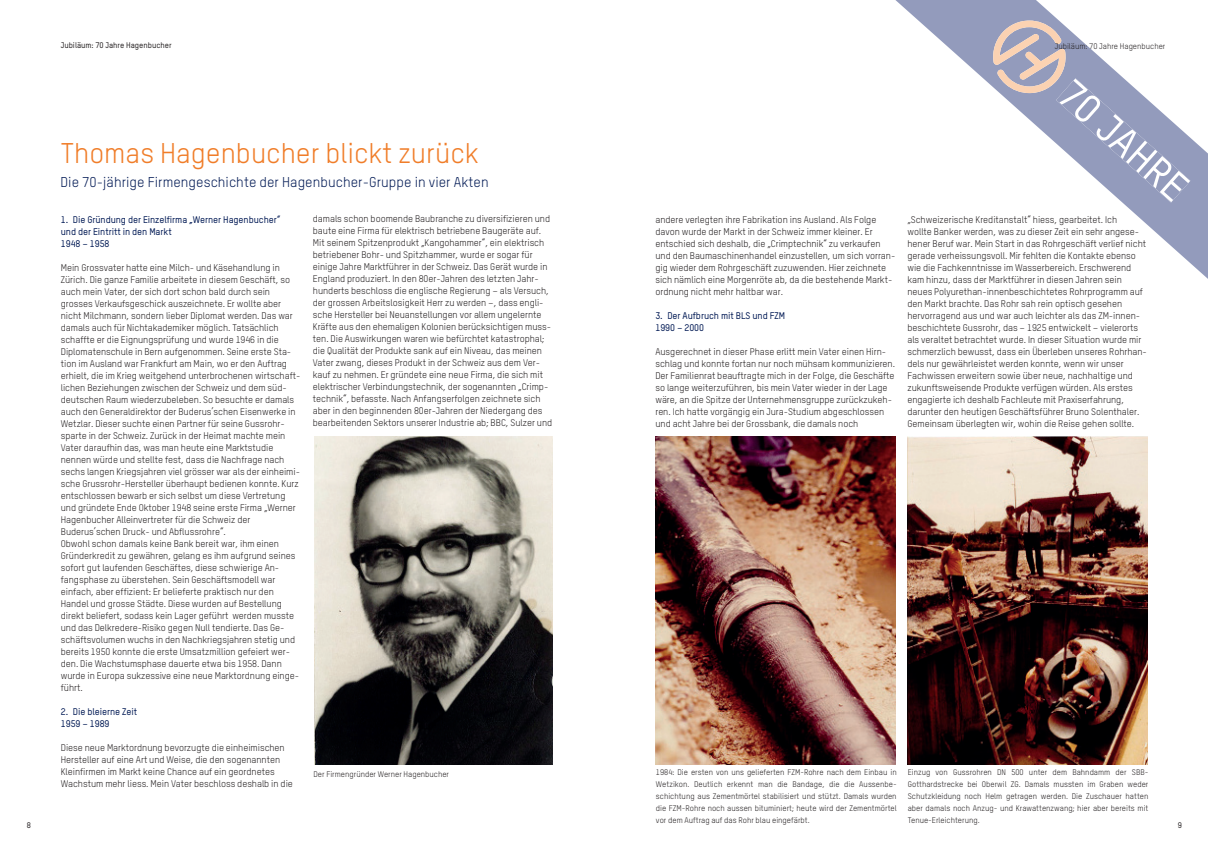
<style>
.page{position:relative;width:1208px;height:859px;background:#fff}
.page>*{position:absolute;margin:0;border:0;box-sizing:border-box;transform-origin:0 0}
.t1{font:500 40.1px "TSTARHB";color:#fff}
.t2{font:28px "TSTARHB";color:#f07d29}
.t3{font:14px "TSTARHB";letter-spacing:.005em;color:#001954}
.t4{font:9.5px/12px "TSTARHB";letter-spacing:-.005em;color:#231f20}
.t5{font:500 9.5px/12px "TSTARHB";letter-spacing:-.005em;color:#001954}
.t6{font:8px/12px "TSTARHB";color:#231f20;text-align:justify}
.t7{font:500 8px "TSTARHB";color:#231f20}
</style>
<div class="page">
<svg style="left:895px;top:0;width:313px;height:279px"></svg>
<svg style="left:992px;top:21px;width:198px;height:182px"></svg>
<img style="left:656px;top:437px;width:239px;height:327px">
<img style="left:314px;top:437px;width:239px;height:327px">
<img style="left:907px;top:437px;width:240px;height:327px">
<p class="t7" style="left:61px;top:40px;width:112px">Jubiläum: 70 Jahre Hagenbucher</p>
<p class="t6" style="left:1054px;top:40px;width:112px">Jubiläum: 70 Jahre Hagenbucher</p>
<h2 class="t2" style="left:61px;top:136px;width:419px">Thomas Hagenbucher blickt zurück</h2>
<h3 class="t3" style="left:60px;top:173px;width:430px">Die 70-jährige Firmengeschichte der Hagenbucher-Gruppe in vier Akten</h3>
<h1 class="t1" style="left:1081px;top:69px;width:160px;rotate:42deg">70 JAHRE</h1>
<p class="t4" style="left:907px;top:213px;width:241px">„Schweizerische Kreditanstalt“ hiess, gearbeitet. Ich<br>wollte Banker werden, was zu dieser Zeit ein sehr angese&shy;hener Beruf war. Mein Start in das Rohrgeschäft verlief nicht gerade verheissungsvoll. Mir fehlten die Kontakte ebenso wie die Fachkenntnisse im Wasserbereich. Erschwerend kam hinzu, dass der Marktführer in diesen Jahren sein neues Polyurethan-innenbeschichtetes Rohrprogramm auf den Markt brachte. Das Rohr sah rein optisch gesehen hervorragend aus und war auch leichter als das ZM-innen&shy;beschichtete Gussrohr, das – 1925 entwickelt – vielerorts als veraltet betrachtet wurde. In dieser Situation wurde mir schmerzlich bewusst, dass ein Überleben unseres Rohrhan&shy;dels nur gewährleistet werden konnte, wenn wir unser Fachwissen erweitern sowie über neue, nachhaltige und zukunftsweisende Produkte verfügen würden. Als erstes engagierte ich deshalb Fachleute mit Praxiserfahrung, darunter den heutigen Geschäftsführer Bruno Solenthaler.<br>Gemeinsam überlegten wir, wohin die Reise gehen sollte.</p>
<p class="t5" style="left:61px;top:213px;width:221px">1. Die Gründung der Einzelfirma „Werner Hagenbucher“ und der Eintritt in den Markt<br>1948 – 1958</p>
<p class="t4" style="left:61px;top:261px;width:241px">Mein Grossvater hatte eine Milch- und Käsehandlung in Zürich. Die ganze Familie arbeitete in diesem Geschäft, so auch mein Vater, der sich dort schon bald durch sein grosses Verkaufsgeschick auszeichnete. Er wollte aber nicht Milchmann, sondern lieber Diplomat werden. Das war damals auch für Nichtakademiker möglich. Tatsächlich schaffte er die Eignungsprüfung und wurde 1946 in die Diplomatenschule in Bern aufgenommen. Seine erste Sta&shy;tion im Ausland war Frankfurt am Main, wo er den Auftrag erhielt, die im Krieg weitgehend unterbrochenen wirtschaft&shy;lichen Beziehungen zwischen der Schweiz und dem süd&shy;deutschen Raum wiederzubeleben. So besuchte er damals auch den Generaldirektor der Buderus’schen Eisenwerke in Wetzlar. Dieser suchte einen Partner für seine Gussrohr&shy;sparte in der Schweiz. Zurück in der Heimat machte mein Vater daraufhin das, was man heute eine Marktstudie nennen würde und stellte fest, dass die Nachfrage nach sechs langen Kriegsjahren viel grösser war als der einheimi&shy;sche Grussrohr-Hersteller überhaupt bedienen konnte. Kurz entschlossen bewarb er sich selbst um diese Vertretung und gründete Ende Oktober 1948 seine erste Firma „Werner Hagenbucher Alleinvertreter für die Schweiz der Buderus’schen Druck- und Abflussrohre“.<br>Obwohl schon damals keine Bank bereit war, ihm einen Gründerkredit zu gewähren, gelang es ihm aufgrund seines sofort gut laufenden Geschäftes, diese schwierige An&shy;fangsphase zu überstehen. Sein Geschäftsmodell war einfach, aber effizient: Er belieferte praktisch nur den Handel und grosse Städte. Diese wurden auf Bestellung direkt beliefert, sodass kein Lager geführt werden musste und das Delkredere-Risiko gegen Null tendierte. Das Ge&shy;schäftsvolumen wuchs in den Nachkriegsjahren stetig und bereits 1950 konnte die erste Umsatzmillion gefeiert wer&shy;den. Die Wachstumsphase dauerte etwa bis 1958. Dann wurde in Europa sukzessive eine neue Marktordnung einge&shy;führt.</p>
<p class="t5" style="left:61px;top:705px;width:78px">2. Die bleierne Zeit<br>1959 – 1989</p>
<p class="t4" style="left:61px;top:741px;width:234px">Diese neue Marktordnung bevorzugte die einheimischen Hersteller auf eine Art und Weise, die den sogenannten Kleinfirmen im Markt keine Chance auf ein geordnetes Wachstum mehr liess. Mein Vater beschloss deshalb in die</p>
<p class="t4" style="left:313px;top:213px;width:241px">damals schon boomende Baubranche zu diversifizieren und baute eine Firma für elektrisch betriebene Baugeräte auf.<br>Mit seinem Spitzenprodukt „Kangohammer“, ein elektrisch betriebener Bohr- und Spitzhammer, wurde er sogar für einige Jahre Marktführer in der Schweiz. Das Gerät wurde in England produziert. In den 80er-Jahren des letzten Jahr&shy;hunderts beschloss die englische Regierung – als Versuch, der grossen Arbeitslosigkeit Herr zu werden –, dass engli&shy;sche Hersteller bei Neuanstellungen vor allem ungelernte Kräfte aus den ehemaligen Kolonien berücksichtigen muss&shy;ten. Die Auswirkungen waren wie befürchtet katastrophal; die Qualität der Produkte sank auf ein Niveau, das meinen Vater zwang, dieses Produkt in der Schweiz aus dem Ver&shy;kauf zu nehmen. Er gründete eine neue Firma, die sich mit elektrischer Verbindungstechnik, der sogenannten „Crimp&shy;technik“, befasste. Nach Anfangserfolgen zeichnete sich aber in den beginnenden 80er-Jahren der Niedergang des bearbeitenden Sektors unserer Industrie ab; BBC, Sulzer und</p>
<p class="t4" style="left:655px;top:213px;width:241px">andere verlegten ihre Fabrikation ins Ausland. Als Folge davon wurde der Markt in der Schweiz immer kleiner. Er entschied sich deshalb, die „Crimptechnik“ zu verkaufen und den Baumaschinenhandel einzustellen, um sich vorran&shy;gig wieder dem Rohrgeschäft zuzuwenden. Hier zeichnete sich nämlich eine Morgenröte ab, da die bestehende Markt&shy;ordnung nicht mehr haltbar war.</p>
<p class="t5" style="left:655px;top:309px;width:131px">3. Der Aufbruch mit BLS und FZM<br>1990 – 2000</p>
<p class="t4" style="left:655px;top:345px;width:241px">Ausgerechnet in dieser Phase erlitt mein Vater einen Hirn&shy;schlag und konnte fortan nur noch mühsam kommunizieren.<br>Der Familienrat beauftragte mich in der Folge, die Geschäfte so lange weiterzuführen, bis mein Vater wieder in der Lage wäre, an die Spitze der Unternehmensgruppe zurückzukeh&shy;ren. Ich hatte vorgängig ein Jura-Studium abgeschlossen und acht Jahre bei der Grossbank, die damals noch</p>
<p class="t6" style="left:313px;top:767px;width:137px">Der Firmengründer Werner Hagenbucher</p>
<p class="t6" style="left:656px;top:766px;width:242px">1984: Die ersten von uns gelieferten FZM-Rohre nach dem Einbau in Wetzikon. Deutlich erkennt man die Bandage, die die Aussenbe&shy;schichtung aus Zementmörtel stabilisiert und stützt. Damals wurden die FZM-Rohre noch aussen bituminiert; heute wird der Zementmörtel vor dem Auftrag auf das Rohr blau eingefärbt.</p>
<p class="t6" style="left:907px;top:766px;width:242px">Einzug von Gussrohren DN 500 unter dem Bahndamm der SBB-Gotthardstrecke bei Oberwil ZG. Damals mussten im Graben weder Schutzkleidung noch Helm getragen werden. Die Zuschauer hatten aber damals noch Anzug- und Krawattenzwang; hier aber bereits mit Tenue-Erleichterung.</p>
<p class="t7" style="left:27px;top:820px;width:6px">8</p>
<p class="t7" style="left:1177px;top:820px;width:6px">9</p>
</div>
